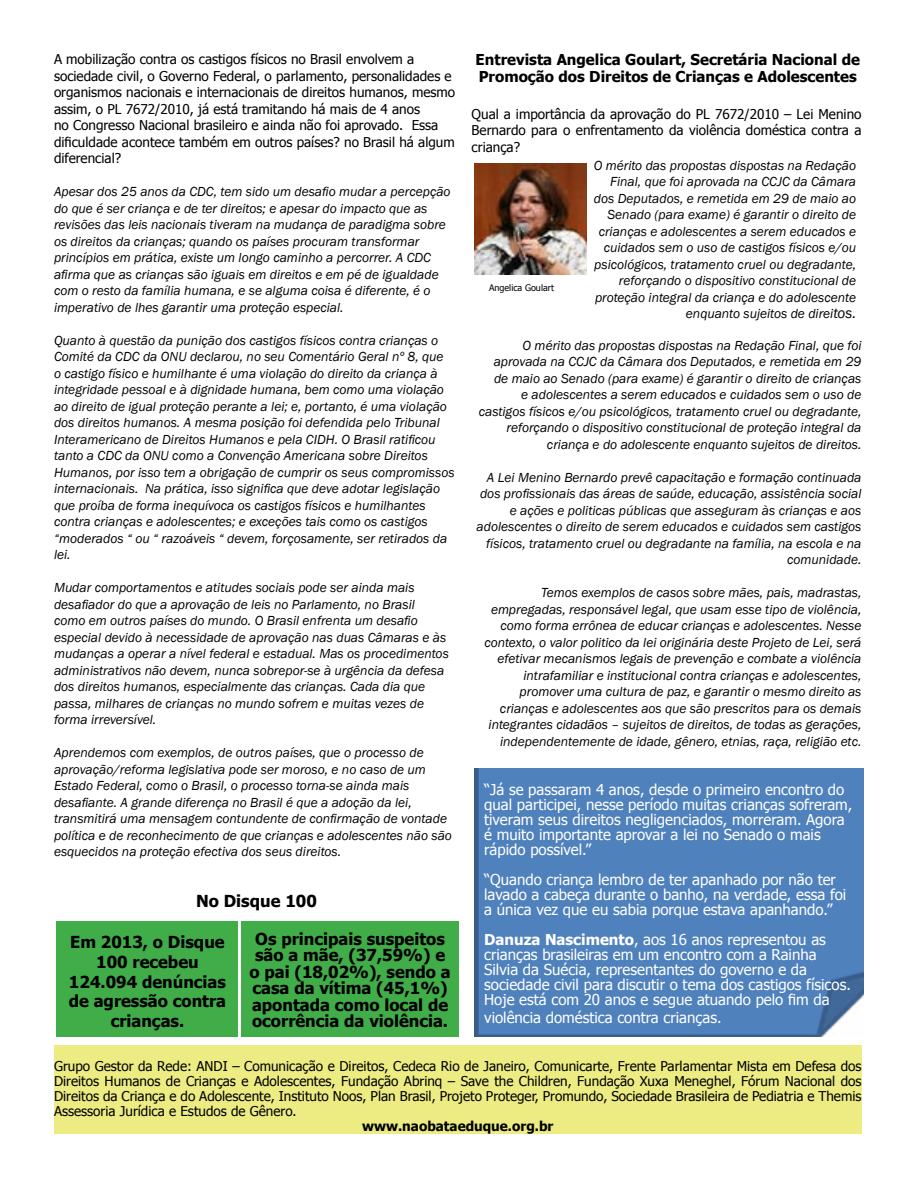
<style>
.page{position:relative;width:918px;height:1188px;background:#fff}
.page>*{position:absolute;margin:0;border:0;box-sizing:border-box;transform-origin:0 0}
.t1{font:700 16.5px/16.5px "Tahoma";color:#000;text-align:center}
.t2{font:15px/15px "Tahoma";color:#fff}
.t3{font:700 15px/16.5px "Tahoma";color:#000}
.t4{font:italic 13.5px/16.5px "Franklin Gothic";color:#000}
.t5{font:13.5px/16.5px "Tahoma";color:#000;text-align:justify}
.t6{font:700 13.5px "Tahoma";color:#000}
.t7{font:9px "Tahoma";color:#000}
.s1{font-size:15px}
.s2{font-weight:700}
</style>
<div class="page">
<div style="left:475px;top:769px;width:389px;height:268px;background:#4f81bd"></div>
<div style="left:57px;top:921px;width:181px;height:116px;background:#41ad49"></div>
<div style="left:241px;top:921px;width:218px;height:116px;background:#41ad49"></div>
<div style="left:54px;top:1046px;width:808px;height:88px;background:#edec82"></div>
<img style="left:475px;top:163px;width:112px;height:112px">
<p class="t3" style="left:476px;top:51px;width:386px">Entrevista Angelica Goulart, Secretária Nacional de<br>Promoção dos Direitos de Crianças e Adolescentes</p>
<p class="t5" style="left:472px;top:105px;width:391px">Qual a importância da aprovação do PL 7672/2010 – Lei Menino Bernardo para o enfrentamento da violência doméstica contra a criança?</p>
<p class="t5" style="left:54px;top:51px;width:403px;text-align:left">A mobilização contra os castigos físicos no Brasil envolvem a sociedade civil, o Governo Federal, o parlamento, personalidades e organismos nacionais e internacionais de direitos humanos, mesmo assim, o PL 7672/2010, já está tramitando há mais de 4 anos<br>no Congresso Nacional brasileiro e ainda não foi aprovado. Essa dificuldade acontece também em outros países? no Brasil há algum diferencial?</p>
<p class="t4" style="left:54px;top:184px;width:398px">Apesar dos 25 anos da CDC, tem sido um desafio mudar a percepção do que é ser criança e de ter direitos; e apesar do impacto que as revisões das leis nacionais tiveram na mudança de paradigma sobre os direitos da crianças; quando os países procuram transformar princípios em prática, existe um longo caminho a percorrer. A CDC afirma que as crianças são iguais em direitos e em pé de igualdade com o resto da família humana, e se alguma coisa é diferente, é o imperativo de lhes garantir uma proteção especial.</p>
<p class="t4" style="left:54px;top:332px;width:402px">Quanto à questão da punição dos castigos físicos contra crianças o Comité da CDC da ONU declarou, no seu Comentário Geral nº 8, que<br>o castigo físico e humilhante é uma violação do direito da criança à integridade pessoal e à dignidade humana, bem como uma violação ao direito de igual proteção perante a lei; e, portanto, é uma violação dos direitos humanos. A mesma posição foi defendida pelo Tribunal Interamericano de Direitos Humanos e pela CIDH. O Brasil ratificou tanto a CDC da ONU como a Convenção Americana sobre Direitos Humanos, por isso tem a obrigação de cumprir os seus compromissos internacionais. Na prática, isso significa que deve adotar legislação que proíba de forma inequívoca os castigos físicos e humilhantes contra crianças e adolescentes; e exceções tais como os castigos “moderados “ ou “ razoáveis “ devem, forçosamente, ser retirados da lei.</p>
<p class="t4" style="left:54px;top:580px;width:396px">Mudar comportamentos e atitudes sociais pode ser ainda mais desafiador do que a aprovação de leis no Parlamento, no Brasil como em outros países do mundo. O Brasil enfrenta um desafio especial devido à necessidade de aprovação nas duas Câmaras e às mudanças a operar a nível federal e estadual. Mas os procedimentos administrativos não devem, nunca sobrepor-se à urgência da defesa dos direitos humanos, especialmente das crianças. Cada dia que passa, milhares de crianças no mundo sofrem e muitas vezes de forma irreversível.</p>
<p class="t4" style="left:54px;top:745px;width:400px">Aprendemos com exemplos, de outros países, que o processo de aprovação/reforma legislativa pode ser moroso, e no caso de um Estado Federal, como o Brasil, o processo torna-se ainda mais desafiante. A grande diferença no Brasil é que a adoção da lei, transmitirá uma mensagem contundente de confirmação de vontade política e de reconhecimento de que crianças e adolescentes não são esquecidos na proteção efectiva dos seus direitos.</p>
<p class="t1" style="left:196px;top:892px;width:122px">No Disque 100</p>
<p class="t1" style="left:69px;top:931px;width:159px;line-height:19.8px">Em 2013, o Disque<br>100 recebeu<br>124.094 denúncias de agressão contra crianças.</p>
<p class="t1" style="left:250px;top:929px;width:203px">Os principais suspeitos são a mãe, (37,59%) e o pai (18,02%), sendo a casa da vítima (45,1%) apontada como local de ocorrência da violência.</p>
<p class="t5" style="left:54px;top:1058px;width:809px;line-height:15px">Grupo Gestor da Rede: ANDI – Comunicação e Direitos, Cedeca Rio de Janeiro, Comunicarte, Frente Parlamentar Mista em Defesa dos Direitos Humanos de Crianças e Adolescentes, Fundação Abrinq – Save the Children, Fundação Xuxa Meneghel, Fórum Nacional dos Direitos da Criança e do Adolescente, Instituto Noos, Plan Brasil, Projeto Proteger, Promundo, Sociedade Brasileira de Pediatria e Themis Assessoria Jurídica e Estudos de Gênero.</p>
<p class="t6" style="left:362px;top:1117px;width:193px">www.naobataeduque.org.br</p>
<p class="t4" style="left:594px;top:157px;width:264px;text-align:right">O mérito das propostas dispostas na Redação Final, que foi aprovada na CCJC da Câmara dos Deputados, e remetida em 29 de maio ao Senado (para exame) é garantir o direito de crianças e adolescentes a serem educados e cuidados sem o uso de castigos físicos e/ou psicológicos, tratamento cruel ou degradante, reforçando o dispositivo constitucional de proteção integral da criança e do adolescente enquanto sujeitos de direi<span class="s1">tos.</span></p>
<p class="t7" style="left:489px;top:282px;width:66px">Angelica Goulart</p>
<p class="t4" style="left:479px;top:337px;width:384px;text-align:right">O mérito das propostas dispostas na Redação Final, que foi aprovada na CCJC da Câmara dos Deputados, e remetida em 29 de maio ao Senado (para exame) é garantir o direito de crianças<br>e adolescentes a serem educados e cuidados sem o uso de castigos físicos e/ou psicológicos, tratamento cruel ou degradante, reforçando o dispositivo constitucional de proteção integral da criança e do adolescente enquanto sujeitos de direitos.</p>
<p class="t4" style="left:477px;top:469px;width:387px;text-align:right">A Lei Menino Bernardo prevê capacitação e formação continuada dos profissionais das áreas de saúde, educação, assistência social e ações e politicas públicas que asseguram às crianças e aos adolescentes o direito de serem educados e cuidados sem castigos físicos, tratamento cruel ou degradante na família, na escola e na comunidade.</p>
<p class="t4" style="left:484px;top:585px;width:379px;text-align:right">Temos exemplos de casos sobre mães, pais, madrastas, empregadas, responsável legal, que usam esse tipo de violência, como forma errônea de educar crianças e adolescentes. Nesse contexto, o valor politico da lei originária deste Projeto de Lei, será efetivar mecanismos legais de prevenção e combate a violência intrafamiliar e institucional contra crianças e adolescentes, promover uma cultura de paz, e garantir o mesmo direito as crianças e adolescentes aos que são prescritos para os demais integrantes cidadãos – sujeitos de direitos, de todas as gerações, independentemente de idade, gênero, etnias, raça, religião etc.</p>
<p class="t2" style="left:484px;top:781px;width:370px">“Já se passaram 4 anos, desde o primeiro encontro do qual participei, nesse período muitas crianças sofreram, tiveram seus direitos negligenciados, morreram. Agora é muito importante aprovar a lei no Senado o mais rápido possível.”</p>
<p class="t2" style="left:484px;top:871px;width:364px">“Quando criança lembro de ter apanhado por não ter lavado a cabeça durante o banho, na verdade, essa foi a única vez que eu sabia porque estava apanhando.”</p>
<p class="t2" style="left:484px;top:931px;width:368px"><span class="s2">Danuza Nascimento</span>, aos 16 anos representou as crianças brasileiras em um encontro com a Rainha Silvia da Suécia, representantes do governo e da sociedade civil para discutir o tema dos castigos físicos.<br>Hoje está com 20 anos e segue atuando pelo fim da</p>
<p class="t2" style="left:484px;top:1009px;width:239px">violência doméstica contra crianças.</p>
</div>
